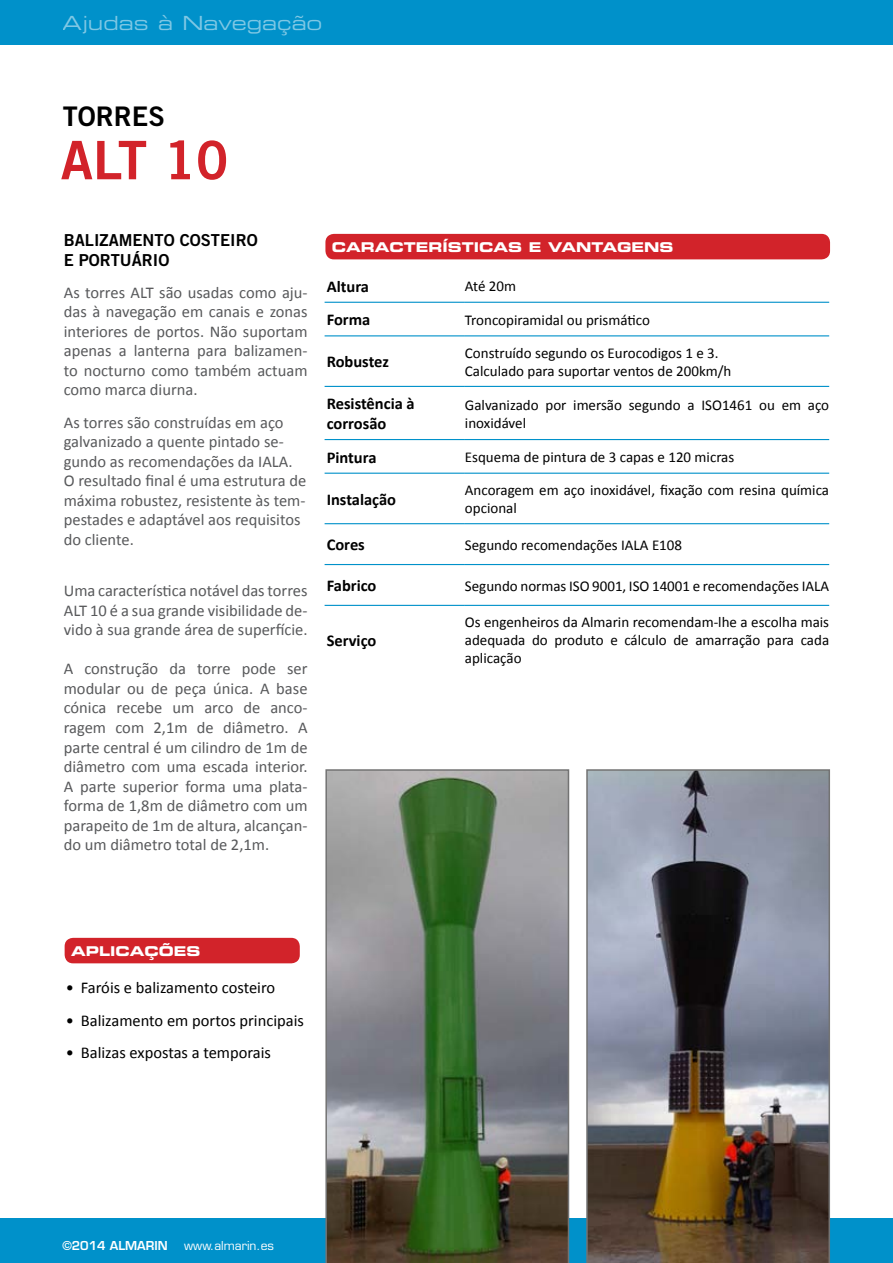
<style>
.page{position:relative;width:893px;height:1263px;background:#fff}
.page>*{position:absolute;margin:0;border:0;box-sizing:border-box;transform-origin:0 0}
.t1{font:53.1px "Trade Gothic LT Std Bd 2";color:#d2232a}
.t2{font:27px "Trade Gothic LT Std Bd 2";color:#000}
.t3{font:19.5px "Eurostile LT Std Ex 2";color:#fff}
.t4{font:16.5px/19.5px "Calibri";color:#58595b;text-align:justify}
.t5{font:16.5px "Calibri";color:#000}
.t6{font:700 16.5px/19.5px "Calibri";color:#000}
.t7{font:16.5px/19.8px "Trade Gothic LT Std Bd 2";color:#000}
.t8{font:15px/18px "Calibri";color:#000}
.t9{font:13.5px "Eurostile LT Std Bold Ex 2";color:#fff}
.t10{font:12px "Eurostile LT Std";color:#fff}
.t11{font:600 12px "Eurostile LT Std";color:#fff}
</style>
<div class="page">
<div style="left:0;top:1218px;width:893px;height:45px;background:#0091ca"></div>
<div style="left:0;top:0;width:893px;height:45px;background:#0091ca"></div>
<div style="left:65px;top:938px;width:235px;height:25px;background:#d2232a;border-radius:9px"></div>
<img style="left:586px;top:769px;width:244px;height:494px">
<svg style="left:325px;top:769px;width:244px;height:494px;background:#6f7b6b"></svg>
<div style="left:325px;top:234px;width:505px;height:25px;background:#d2232a;border-radius:9px"></div>
<hr style="left:325px;top:302px;width:140px;height:1px;background:#0091ca">
<hr style="left:465px;top:302px;width:364px;height:1px;background:#0091ca">
<hr style="left:325px;top:335px;width:140px;height:1px;background:#0091ca">
<hr style="left:465px;top:335px;width:364px;height:1px;background:#0091ca">
<hr style="left:325px;top:386px;width:140px;height:1px;background:#0091ca">
<hr style="left:465px;top:386px;width:364px;height:1px;background:#0091ca">
<hr style="left:325px;top:439px;width:140px;height:1px;background:#0091ca">
<hr style="left:465px;top:439px;width:364px;height:1px;background:#0091ca">
<hr style="left:325px;top:473px;width:140px;height:1px;background:#0091ca">
<hr style="left:465px;top:473px;width:364px;height:1px;background:#0091ca">
<hr style="left:325px;top:523px;width:140px;height:1px;background:#0091ca">
<hr style="left:465px;top:523px;width:364px;height:1px;background:#0091ca">
<hr style="left:325px;top:564px;width:140px;height:1px;background:#0091ca">
<hr style="left:465px;top:564px;width:364px;height:1px;background:#0091ca">
<hr style="left:325px;top:605px;width:140px;height:1px;background:#0091ca">
<hr style="left:465px;top:605px;width:364px;height:1px;background:#0091ca">
<p class="t3" style="left:63px;top:9px;width:261px">Ajudas à Navegação</p>
<h2 class="t2" style="left:63px;top:99px;width:104px">TORRES</h2>
<h1 class="t1" style="left:61px;top:127px;width:169px">ALT 10</h1>
<p class="t7" style="left:64px;top:230px;width:195px">BALIZAMENTO COSTEIRO<br>E PORTUÁRIO</p>
<p class="t4" style="left:64px;top:283px;width:245px">As torres ALT são usadas como aju&shy;das à navegação em canais e zonas interiores de portos. Não suportam apenas a lanterna para balizamen&shy;to nocturno como também actuam como marca diurna.</p>
<p class="t4" style="left:64px;top:412px;width:244px;text-align:left">As torres são construídas em aço galvanizado a quente pintado se&shy;gundo as recomendações da IALA.<br>O resultado final é uma estrutura de máxima robustez, resistente às tem&shy;pestades e adaptável aos requisitos do cliente.</p>
<p class="t4" style="left:64px;top:581px;width:245px">Uma característica notável das torres ALT 10 é a sua grande visibilidade de&shy;vido à sua grande área de superfície.</p>
<p class="t4" style="left:64px;top:659px;width:245px">A construção da torre pode ser modular ou de peça única. A base cónica recebe um arco de anco&shy;ragem com 2,1m de diâmetro. A parte central é um cilindro de 1m de diâmetro com uma escada interior.<br>A parte superior forma uma plata&shy;forma de 1,8m de diâmetro com um parapeito de 1m de altura, alcançan&shy;do um diâmetro total de 2,1m.</p>
<p class="t9" style="left:332px;top:237px;width:343px">CARACTERÍSTICAS E VANTAGENS</p>
<p class="t6" style="left:327px;top:276px;width:44px">Altura</p>
<p class="t8" style="left:465px;top:277px;width:53px">Até 20m</p>
<p class="t6" style="left:327px;top:310px;width:45px">Forma</p>
<p class="t8" style="left:465px;top:311px;width:187px">Troncopiramidal ou prismático</p>
<p class="t6" style="left:327px;top:352px;width:64px">Robustez</p>
<p class="t8" style="left:465px;top:344px;width:268px">Construído segundo os Eurocodigos 1 e 3.<br>Calculado para suportar ventos de 200km/h</p>
<p class="t6" style="left:327px;top:394px;width:90px">Resistência à corrosão</p>
<p class="t8" style="left:465px;top:396px;width:366px">Galvanizado por imersão segundo a ISO1461 ou em aço inoxidável</p>
<p class="t6" style="left:327px;top:447px;width:51px">Pintura</p>
<p class="t8" style="left:465px;top:448px;width:271px">Esquema de pintura de 3 capas e 120 micras</p>
<p class="t6" style="left:327px;top:489px;width:71px">Instalação</p>
<p class="t8" style="left:465px;top:481px;width:366px">Ancoragem em aço inoxidável, fixação com resina química opcional</p>
<p class="t6" style="left:327px;top:535px;width:40px">Cores</p>
<p class="t8" style="left:465px;top:536px;width:219px">Segundo recomendações IALA E108</p>
<p class="t6" style="left:327px;top:576px;width:51px">Fabrico</p>
<p class="t8" style="left:465px;top:577px;width:366px">Segundo normas ISO 9001, ISO 14001 e recomendações IALA</p>
<p class="t6" style="left:327px;top:631px;width:51px">Serviço</p>
<p class="t8" style="left:465px;top:613px;width:366px;text-align:justify">Os engenheiros da Almarin recomendam-lhe a escolha mais adequada do produto e cálculo de amarração para cada aplicação</p>
<p class="t9" style="left:71px;top:941px;width:131px">APLICAÇÕES</p>
<p class="t5" style="left:66px;top:977px;width:211px">• Faróis e balizamento costeiro</p>
<p class="t5" style="left:66px;top:1010px;width:240px">• Balizamento em portos principais</p>
<p class="t5" style="left:66px;top:1042px;width:207px">• Balizas expostas a temporais</p>
<p class="t11" style="left:62px;top:1238px;width:107px">©2014 ALMARIN</p>
<p class="t10" style="left:184px;top:1238px;width:91px">www.almarin.es</p>
</div>
